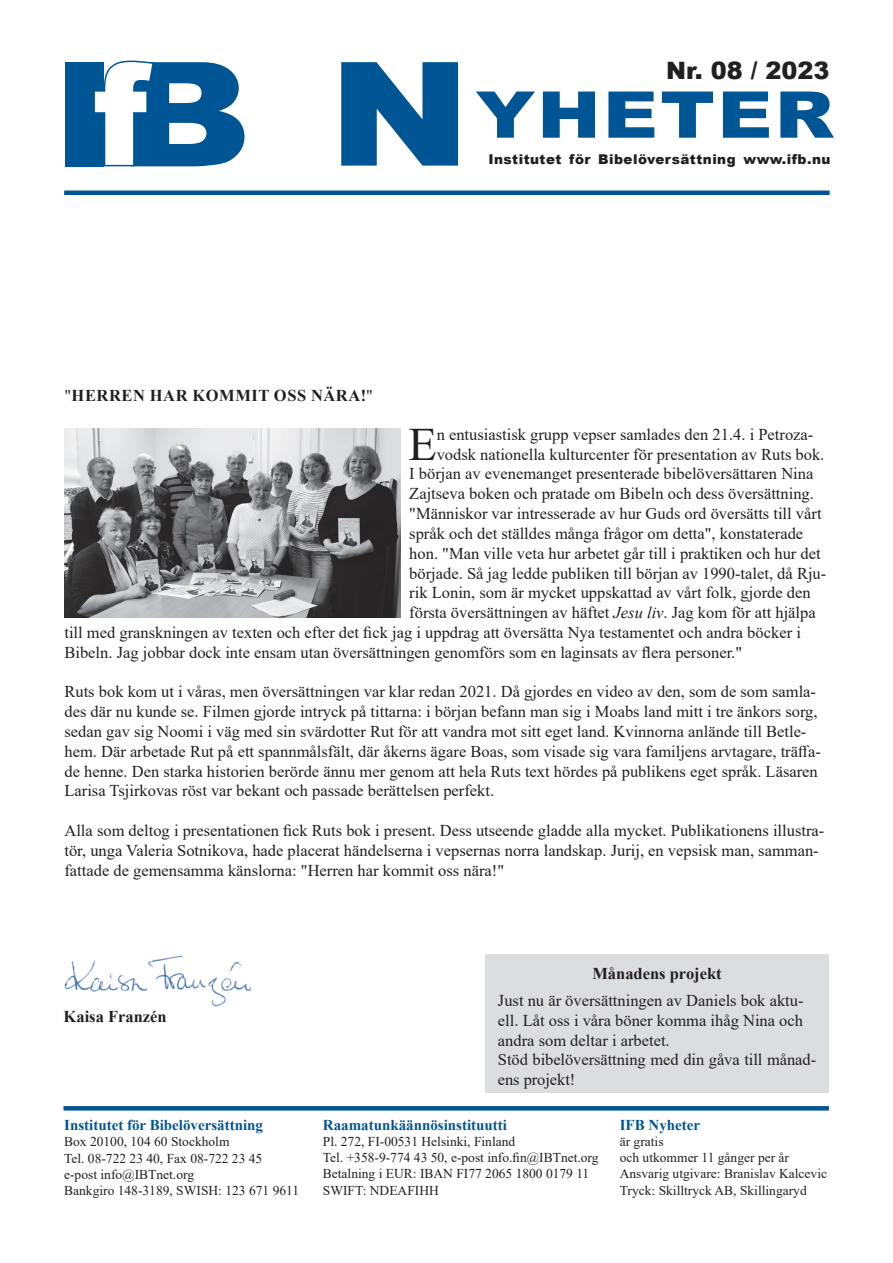
<style>
.page{position:relative;width:893px;height:1263px;background:#fff}
.page>*{position:absolute;margin:0;border:0;box-sizing:border-box;transform-origin:0 0}
.t1{font:900 145.5px "Arial";color:#005595;scale:1.18 1}
.t2{font:900 144.6px "Arial";color:#005595;scale:1.18 1}
.t3{font:900 64.5px "Arial";letter-spacing:.03em;color:#005595;scale:1.18 1}
.Default{font:46.35px "Times New Roman";color:#231f20}
.t4{font:900 24px "Arial";color:#231f20}
.Default-2{font:16.5px/19.8px "Times New Roman";color:#231f20}
.Default-3{font:700 16.5px "Times New Roman";color:#231f20}
.Default-4{font:700 16.5px "Times New Roman";letter-spacing:.035em;color:#231f20}
.t5{font:700 15px "Times New Roman";color:#005595}
.t6{font:13.5px "Times New Roman";color:#231f20}
.t7{font:900 13.5px "Arial";letter-spacing:.035em;color:#231f20}
.s1{font-size:141.15px}
.s2{font-weight:400}
.s3{font-style:italic}
</style>
<div class="page">
<svg style="left:63px;top:1106px;width:766px;height:4px;background:#045896"></svg>
<div style="left:64px;top:190px;width:766px;height:5px;background:#005595"></div>
<div style="left:485px;top:954px;width:344px;height:138px;background:#dcdddf"></div>
<img style="left:64px;top:955px;width:187px;height:51px">
<img style="left:64px;top:428px;width:337px;height:190px">
<p class="t1" style="left:51px;top:9px;width:171px">I B<span class="s1">f</span></p>
<p class="t2" style="left:329px;top:9px;width:122px">N</p>
<p class="t4" style="left:666px;top:53px;width:165px">Nr. 08 / 2023</p>
<p class="t3" style="left:476px;top:68px;width:305px">YHETER</p>
<p class="t7" style="left:488px;top:150px;width:344px">Institutet för Bibelöversättning www.ifb.nu</p>
<p class="Default-4" style="left:65px;top:384px;width:310px"><span class="s2">"</span>HERREN HAR KOMMIT OSS NÄRA!<span class="s2">"</span></p>
<p class="Default" style="left:408px;top:411px;width:30px">E</p>
<p class="Default-2" style="left:437px;top:424px;width:378px">n entusiastisk grupp vepser samlades den 21.4. i Petroza-</p>
<p class="Default-2" style="left:437px;top:444px;width:389px">vodsk nationella kulturcenter för presentation av Ruts bok.</p>
<p class="Default-2" style="left:409px;top:463px;width:406px">I början av evenemanget presenterade bibelöversättaren Nina</p>
<p class="Default-2" style="left:409px;top:483px;width:406px">Zajtseva boken och pratade om Bibeln och dess översättning.</p>
<p class="Default-2" style="left:409px;top:503px;width:414px">"Människor var intresserade av hur Guds ord översätts till vårt</p>
<p class="Default-2" style="left:409px;top:523px;width:395px">språk och det ställdes många frågor om detta", konstaterade</p>
<p class="Default-2" style="left:409px;top:543px;width:413px">hon. "Man ville veta hur arbetet går till i praktiken och hur det</p>
<p class="Default-2" style="left:409px;top:562px;width:418px">började. Så jag ledde publiken till början av 1990-talet, då Rju-</p>
<p class="Default-2" style="left:409px;top:582px;width:403px">rik Lonin, som är mycket uppskattad av vårt folk, gjorde den</p>
<p class="Default-2" style="left:409px;top:602px;width:408px">första översättningen av häftet <span class="s3">Jesu liv</span>. Jag kom för att hjälpa</p>
<p class="Default-2" style="left:64px;top:622px;width:738px">till med granskningen av texten och efter det fick jag i uppdrag att översätta Nya testamentet och andra böcker i</p>
<p class="Default-2" style="left:64px;top:642px;width:679px">Bibeln. Jag jobbar dock inte ensam utan översättningen genomförs som en laginsats av flera personer."</p>
<p class="Default-2" style="left:64px;top:681px;width:758px">Ruts bok kom ut i våras, men översättningen var klar redan 2021. Då gjordes en video av den, som de som samla&shy;des där nu kunde se. Filmen gjorde intryck på tittarna: i början befann man sig i Moabs land mitt i tre änkors sorg, sedan gav sig Noomi i väg med sin svärdotter Rut för att vandra mot sitt eget land. Kvinnorna anlände till Betle&shy;hem. Där arbetade Rut på ett spannmålsfält, där åkerns ägare Boas, som visade sig vara familjens arvtagare, träffa&shy;de henne. Den starka historien berörde ännu mer genom att hela Ruts text hördes på publikens eget språk. Läsaren Larisa Tsjirkovas röst var bekant och passade berättelsen perfekt.</p>
<p class="Default-2" style="left:64px;top:820px;width:761px">Alla som deltog i presentationen fick Ruts bok i present. Dess utseende gladde alla mycket. Publikationens illustra&shy;tör, unga Valeria Sotnikova, hade placerat händelserna i vepsernas norra landskap. Jurij, en vepsisk man, samman&shy;fattade de gemensamma känslorna: "Herren har kommit oss nära!"</p>
<p class="Default-3" style="left:64px;top:1005px;width:105px">Kaisa Franzén</p>
<p class="t5" style="left:64px;top:1114px;width:200px">Institutet för Bibelöversättning</p>
<p class="t6" style="left:64px;top:1132px;width:167px">Box 20100, 104 60 Stockholm</p>
<p class="t6" style="left:64px;top:1148px;width:200px">Tel. 08-722 23 40, Fax 08-722 23 45</p>
<p class="t6" style="left:64px;top:1165px;width:131px">e-post info@IBTnet.org</p>
<p class="t6" style="left:64px;top:1181px;width:236px">Bankgiro 148-3189, SWISH: 123 671 9611</p>
<p class="Default-3" style="left:592px;top:961px;width:131px">Månadens projekt</p>
<p class="Default-2" style="left:498px;top:990px;width:307px;text-align:justify">Just nu är översättningen av Daniels bok aktu&shy;ell. Låt oss i våra böner komma ihåg Nina och andra som deltar i arbetet.</p>
<p class="Default-2" style="left:498px;top:1049px;width:320px">Stöd bibelöversättning med din gåva till månad&shy;ens projekt!</p>
<p class="t5" style="left:323px;top:1114px;width:186px">Raamatunkäännösinstituutti</p>
<p class="t6" style="left:323px;top:1132px;width:194px">Pl. 272, FI-00531 Helsinki, Finland</p>
<p class="t6" style="left:323px;top:1148px;width:277px">Tel. +358-9-774 43 50, e-post info.fin@IBTnet.org</p>
<p class="t6" style="left:323px;top:1164px;width:268px">Betalning i EUR: IBAN FI77 2065 1800 0179 11</p>
<p class="t6" style="left:323px;top:1180px;width:117px">SWIFT: NDEAFIHH</p>
<p class="t5" style="left:620px;top:1114px;width:82px">IFB Nyheter</p>
<p class="t6" style="left:620px;top:1132px;width:45px">är gratis</p>
<p class="t6" style="left:620px;top:1148px;width:171px">och utkommer 11 gånger per år</p>
<p class="t6" style="left:620px;top:1164px;width:209px">Ansvarig utgivare: Branislav Kalcevic</p>
<p class="t6" style="left:620px;top:1180px;width:189px">Tryck: Skilltryck AB, Skillingaryd</p>
</div>
